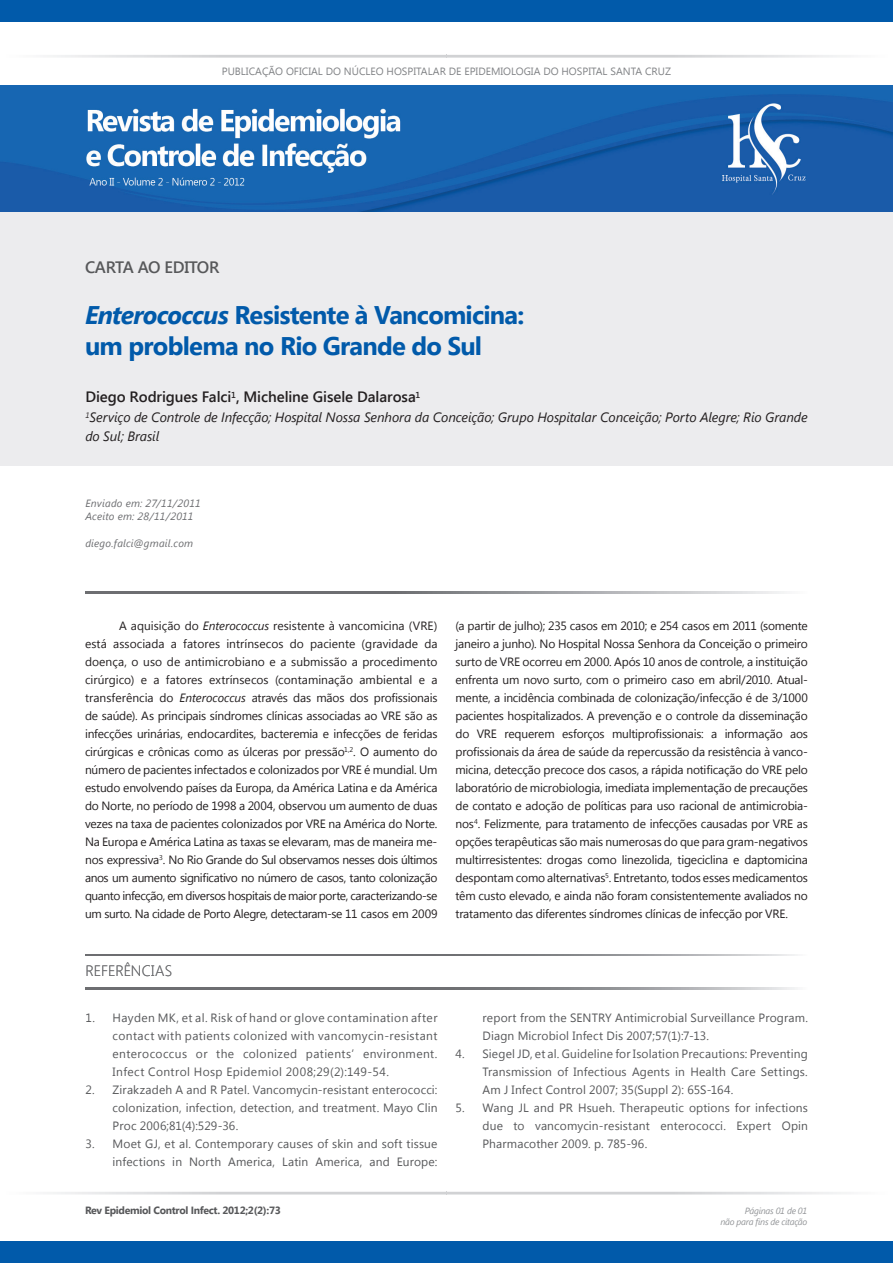
<style>
.page{position:relative;width:893px;height:1263px;background:#fff}
.page>*{position:absolute;margin:0;border:0;box-sizing:border-box;transform-origin:0 0}
.t1{font:700 25.5px/30.6px "Segoe UI";letter-spacing:-.03em;color:#015aaa}
.t2{font:600 16.5px "Segoe UI";letter-spacing:-.02em;color:#57585a}
.t3{font:600 15px "Segoe UI";letter-spacing:-.005em;color:#231f20}
.t4{font:300 15px "Segoe UI";color:#6c6d70}
.t5{font:italic 13.5px/19.5px "Segoe UI";letter-spacing:-.005em;color:#231f20}
.t6{font:12px/18px "Segoe UI";letter-spacing:-.02em;color:#231f20;text-align:justify}
.t7{font:12px/18px "Segoe UI";letter-spacing:.015em;color:#57585a;text-align:justify}
.t8{font:10.5px "Segoe UI";color:#808285}
.t9{font:italic 10.5px/13.5px "Segoe UI";letter-spacing:.02em;color:#6c6d70}
.t10{font:700 10.5px "Segoe UI";letter-spacing:-.03em;color:#57585a}
.t11{font:italic 9px/10.8px "Segoe UI";letter-spacing:-.03em;color:#939598;text-align:right}
.s1{font-style:italic}
</style>
<div class="page">
<img style="left:0;top:85px;width:893px;height:127px">
<div style="left:0;top:0;width:893px;height:21px;background:#015aaa"></div>
<svg style="left:47px;top:55px;width:800px;height:3px;background:#dddedf"></svg>
<div style="left:0;top:1242px;width:893px;height:21px;background:#015aaa"></div>
<svg style="left:47px;top:1192px;width:800px;height:2px;background:#d8d9db"></svg>
<div style="left:0;top:212px;width:893px;height:254px;background:#ececee"></div>
<svg style="left:85px;top:592px;width:700px;height:1px"></svg>
<p class="t8" style="left:222px;top:64px;width:451px">PUBLICAÇÃO OFICIAL DO NÚCLEO HOSPITALAR DE EPIDEMIOLOGIA DO HOSPITAL SANTA CRUZ</p>
<h2 class="t2" style="left:85px;top:256px;width:136px">CARTA AO EDITOR</h2>
<h1 class="t1" style="left:85px;top:299px;width:441px"><span class="s1">Enterococcus</span> Resistente à Vancomicina: um problema no Rio Grande do Sul</h1>
<p class="t3" style="left:85px;top:387px;width:336px">Diego Rodrigues Falci<sup>1</sup>, Micheline Gisele Dalarosa<sup>1</sup></p>
<p class="t5" style="left:85px;top:407px;width:724px"><sup>1</sup>Serviço de Controle de Infecção; Hospital Nossa Senhora da Conceição; Grupo Hospitalar Conceição; Porto Alegre; Rio Grande do Sul; Brasil</p>
<p class="t9" style="left:85px;top:496px;width:117px">Enviado em: 27/11/2011<br>Aceito em: 28/11/2011</p>
<p class="t9" style="left:85px;top:536px;width:109px">diego.falci@gmail.com</p>
<p class="t6" style="left:85px;top:616px;width:354px;text-indent:34px">A aquisição do <span class="s1">Enterococcus</span> resistente à vancomicina (VRE) está associada a fatores intrínsecos do paciente (gravidade da doença, o uso de antimicrobiano e a submissão a procedimento cirúrgico) e a fatores extrínsecos (contaminação ambiental e a transferência do <span class="s1">Enterococcus</span> através das mãos dos profissionais de saúde). As principais síndromes clínicas associadas ao VRE são as infecções urinárias, endocardites, bacteremia e infecções de feridas cirúrgicas e crônicas como as úlceras por pressão<sup>1,2</sup>. O aumento do número de pacientes infectados e colonizados por VRE é mundial. Um estudo envolvendo países da Europa, da América Latina e da América do Norte, no período de 1998 a 2004, observou um aumento de duas vezes na taxa de pacientes colonizados por VRE na América do Norte.<br>Na Europa e América Latina as taxas se elevaram, mas de maneira me&shy;nos expressiva<sup>3</sup>. No Rio Grande do Sul observamos nesses dois últimos anos um aumento significativo no número de casos, tanto colonização quanto infecção, em diversos hospitais de maior porte, caracterizando-se um surto. Na cidade de Porto Alegre, detectaram-se 11 casos em 2009</p>
<p class="t6" style="left:455px;top:616px;width:354px">(a partir de julho); 235 casos em 2010; e 254 casos em 2011 (somente janeiro a junho). No Hospital Nossa Senhora da Conceição o primeiro surto de VRE ocorreu em 2000. Após 10 anos de controle, a instituição enfrenta um novo surto, com o primeiro caso em abril/2010. Atual&shy;mente, a incidência combinada de colonização/infecção é de 3/1000 pacientes hospitalizados. A prevenção e o controle da disseminação do VRE requerem esforços multiprofissionais: a informação aos profissionais da área de saúde da repercussão da resistência à vanco&shy;micina, detecção precoce dos casos, a rápida notificação do VRE pelo laboratório de microbiologia, imediata implementação de precauções de contato e adoção de políticas para uso racional de antimicrobia&shy;nos<sup>4</sup>. Felizmente, para tratamento de infecções causadas por VRE as opções terapêuticas são mais numerosas do que para gram-negativos multirresistentes: drogas como linezolida, tigeciclina e daptomicina despontam como alternativas<sup>5</sup>. Entretanto, todos esses medicamentos têm custo elevado, e ainda não foram consistentemente avaliados no tratamento das diferentes síndromes clínicas de infecção por VRE.</p>
<p class="t4" style="left:86px;top:960px;width:88px">REFERÊNCIAS</p>
<p class="t7" style="left:113px;top:1008px;width:326px;text-indent:-27px">1. Hayden MK, et al. Risk of hand or glove contamination after contact with patients colonized with vancomycin-resistant enterococcus or the colonized patients’ environment.<br>Infect Control Hosp Epidemiol 2008;29(2):149-54.</p>
<p class="t7" style="left:113px;top:1080px;width:326px;text-indent:-27px">2. Zirakzadeh A and R Patel. Vancomycin-resistant enterococci: colonization, infection, detection, and treatment. Mayo Clin Proc 2006;81(4):529-36.</p>
<p class="t7" style="left:86px;top:1134px;width:353px;text-align:right">3. Moet GJ, et al. Contemporary causes of skin and soft tissue infections in North America, Latin America, and Europe:</p>
<p class="t10" style="left:85px;top:1203px;width:197px">Rev Epidemiol Control Infect. 2012;2(2):73</p>
<p class="t7" style="left:482px;top:1008px;width:327px">report from the SENTRY Antimicrobial Surveillance Program.<br>Diagn Microbiol Infect Dis 2007;57(1):7-13.</p>
<p class="t7" style="left:482px;top:1044px;width:327px;text-indent:-27px">4. Siegel JD, et al. Guideline for Isolation Precautions: Preventing Transmission of Infectious Agents in Health Care Settings.<br>Am J Infect Control 2007; 35(Suppl 2): 65S-164.</p>
<p class="t7" style="left:482px;top:1098px;width:327px;text-indent:-27px">5. Wang JL and PR Hsueh. Therapeutic options for infections due to vancomycin-resistant enterococci. Expert Opin Pharmacother 2009. p. 785-96.</p>
<p class="t11" style="left:720px;top:1205px;width:88px">Páginas 01 de 01<br>não para fins de citação</p>
</div>
